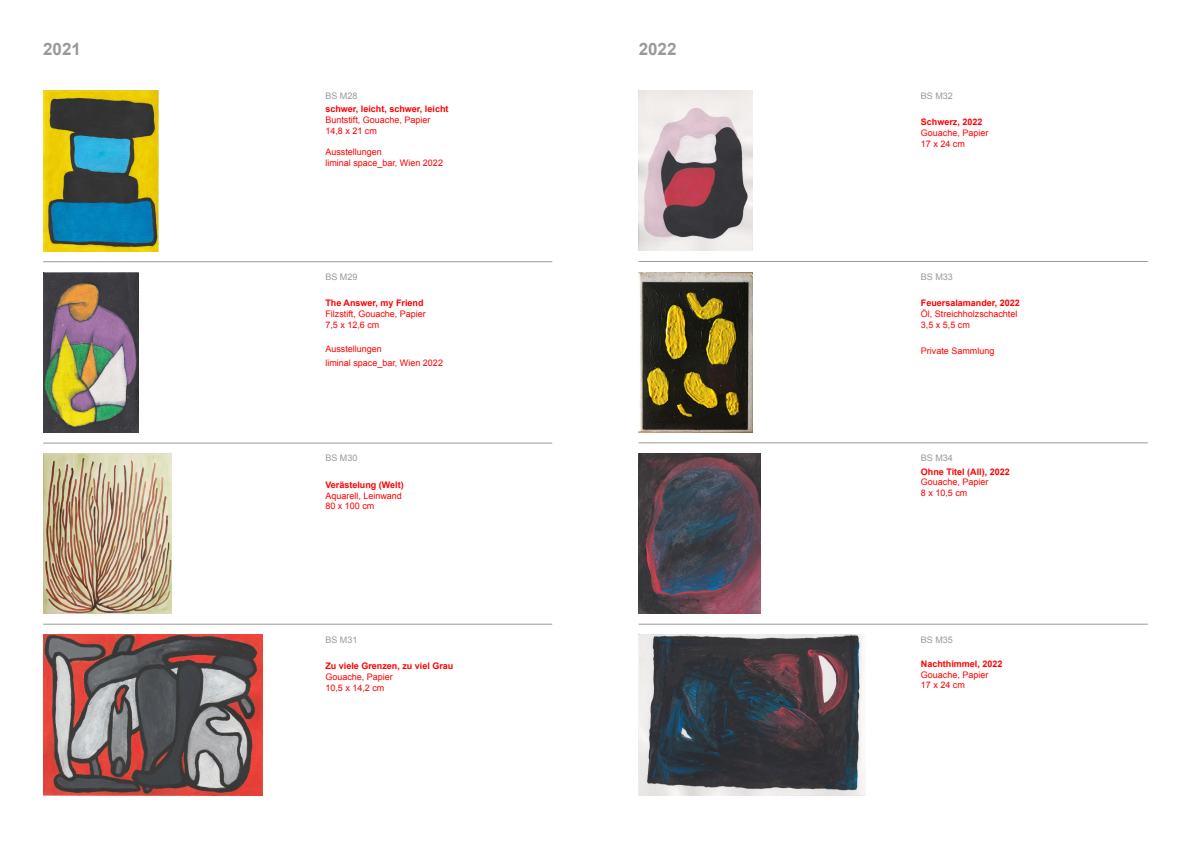
<style>
.page{position:relative;width:1191px;height:842px;background:#fff}
.page>*{position:absolute;margin:0;border:0;box-sizing:border-box;transform-origin:0 0}
.t1{font:700 17px "Arial";color:#999}
.t2{font:9px "Arial";color:#f00}
.t3{font:700 9px "Arial";color:#f00}
.t4{font:9px "Arial";color:#999}
</style>
<div class="page">
<img style="left:43px;top:91px;width:115px;height:160px">
<img style="left:43px;top:272px;width:95px;height:160px">
<img style="left:43px;top:635px;width:219px;height:160px">
<img style="left:43px;top:453px;width:129px;height:161px">
<img style="left:638px;top:272px;width:114px;height:160px">
<img style="left:638px;top:635px;width:227px;height:160px">
<img style="left:638px;top:453px;width:123px;height:161px">
<img style="left:638px;top:91px;width:114px;height:159px">
<hr style="left:638px;top:261px;width:509px;height:1px;background:#999">
<hr style="left:638px;top:443px;width:509px;height:1px;background:#999">
<hr style="left:638px;top:624px;width:509px;height:1px;background:#999">
<hr style="left:43px;top:262px;width:509px;height:1px;background:#999">
<hr style="left:43px;top:443px;width:509px;height:1px;background:#999">
<hr style="left:43px;top:624px;width:509px;height:1px;background:#999">
<p class="t1" style="left:43px;top:38px;width:39px">2021</p>
<p class="t4" style="left:325px;top:90px;width:34px">BS M28</p>
<p class="t3" style="left:325px;top:103px;width:125px">schwer, leicht, schwer, leicht</p>
<p class="t2" style="left:325px;top:114px;width:107px">Buntstift, Gouache, Papier</p>
<p class="t2" style="left:325px;top:124px;width:53px">14,8 x 21 cm</p>
<p class="t2" style="left:325px;top:146px;width:58px">Ausstellungen</p>
<p class="t2" style="left:325px;top:157px;width:119px">liminal space_bar, Wien 2022</p>
<p class="t4" style="left:325px;top:271px;width:34px">BS M29</p>
<p class="t3" style="left:325px;top:297px;width:100px">The Answer, my Friend</p>
<p class="t2" style="left:325px;top:308px;width:102px">Filzstift, Gouache, Papier</p>
<p class="t2" style="left:325px;top:319px;width:56px">7,5 x 12,6 cm</p>
<p class="t2" style="left:325px;top:343px;width:58px">Ausstellungen</p>
<p class="t2" style="left:325px;top:357px;width:119px">liminal space_bar, Wien 2022</p>
<p class="t4" style="left:325px;top:452px;width:34px">BS M30</p>
<p class="t3" style="left:325px;top:479px;width:80px">Verästelung (Welt)</p>
<p class="t2" style="left:325px;top:490px;width:78px">Aquarell, Leinwand</p>
<p class="t2" style="left:325px;top:500px;width:51px">80 x 100 cm</p>
<p class="t4" style="left:325px;top:634px;width:34px">BS M31</p>
<p class="t3" style="left:325px;top:660px;width:130px">Zu viele Grenzen, zu viel Grau</p>
<p class="t2" style="left:325px;top:671px;width:69px">Gouache, Papier</p>
<p class="t2" style="left:325px;top:682px;width:61px">10,5 x 14,2 cm</p>
<p class="t1" style="left:638px;top:38px;width:39px">2022</p>
<p class="t4" style="left:921px;top:90px;width:34px">BS M32</p>
<p class="t3" style="left:921px;top:116px;width:63px">Schwerz, 2022</p>
<p class="t2" style="left:921px;top:127px;width:69px">Gouache, Papier</p>
<p class="t2" style="left:921px;top:138px;width:46px">17 x 24 cm</p>
<p class="t4" style="left:921px;top:271px;width:34px">BS M33</p>
<p class="t3" style="left:921px;top:297px;width:101px">Feuersalamander, 2022</p>
<p class="t2" style="left:921px;top:308px;width:98px">Öl, Streichholzschachtel</p>
<p class="t2" style="left:921px;top:319px;width:51px">3,5 x 5,5 cm</p>
<p class="t2" style="left:921px;top:345px;width:75px">Private Sammlung</p>
<p class="t4" style="left:921px;top:452px;width:34px">BS M34</p>
<p class="t3" style="left:921px;top:465px;width:90px">Ohne Titel (All), 2022</p>
<p class="t2" style="left:921px;top:476px;width:69px">Gouache, Papier</p>
<p class="t2" style="left:921px;top:487px;width:48px">8 x 10,5 cm</p>
<p class="t4" style="left:921px;top:634px;width:34px">BS M35</p>
<p class="t3" style="left:921px;top:658px;width:83px">Nachthimmel, 2022</p>
<p class="t2" style="left:921px;top:668px;width:69px">Gouache, Papier</p>
<p class="t2" style="left:921px;top:679px;width:46px">17 x 24 cm</p>
</div>
